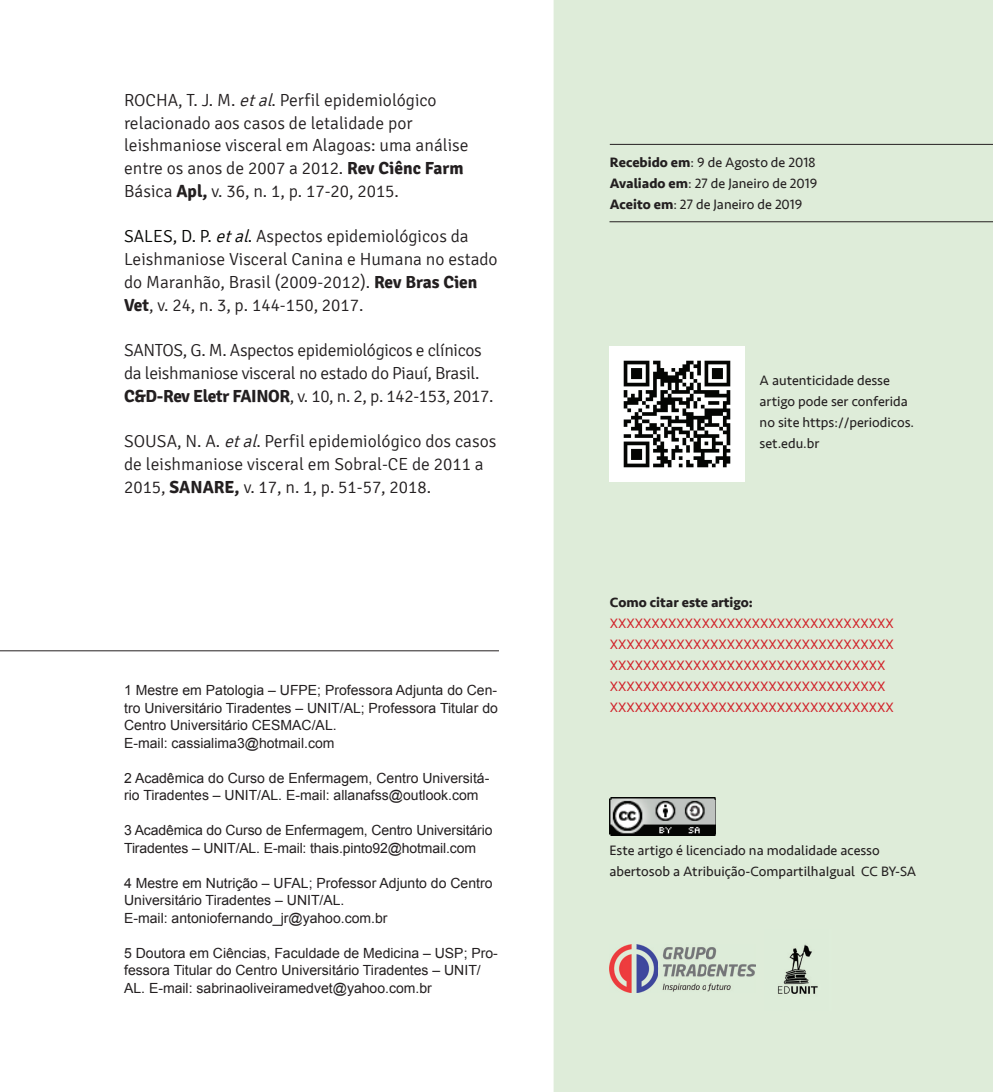
<style>
.page{position:relative;width:993px;height:1092px;background:#fff}
.page>*{position:absolute;margin:0;border:0;box-sizing:border-box;transform-origin:0 0}
.t1{font:300 17.5px/22.8px "Signika";color:#231f20}
.t2{font:300 17.5px/22.8px "Signika";letter-spacing:-.02em;color:#231f20}
.t3{font:14px/17.5px "Arial";color:#231f20}
.t4{font:14px/21px "Seravek";color:#231f20}
.t5{font:14px/21px "Seravek";color:#d1232a}
.t6{font:700 14px "Seravek";color:#231f20}
.s1{font-style:italic}
.s2{font-weight:700}
.s3{color:#040503}
.s4{font-style:italic;color:#040503}
</style>
<div class="page">
<div style="left:553px;top:0;width:439px;height:1091px;background:#deecd9"></div>
<hr style="left:609px;top:221px;width:383px;height:1px;background:#231f20">
<hr style="left:609px;top:144px;width:383px;height:1px;background:#231f20">
<hr style="left:0;top:650px;width:499px;height:1px;background:#231f20">
<img style="left:609px;top:346px;width:135px;height:135px">
<img style="left:609px;top:797px;width:106px;height:38px">
<img style="left:609px;top:944px;width:146px;height:48px">
<img style="left:764px;top:929px;width:67px;height:80px">
<p class="t1" style="left:124px;top:89px;width:346px">ROCHA, T. J. M. <span class="s1">etal</span>. Perfil epidemiológico relacionado aos casos de letalidade por leishmaniose visceral em Alagoas: uma análise entre os anos de 2007 a 2012. <span class="s2">Rev Ciênc Farm </span>Básica <span class="s2">Apl,</span> v. 36, n. 1, p. 17-20, 2015.</p>
<p class="t1" style="left:124px;top:225px;width:375px"><span class="s3">SALES, D. P.</span> <span class="s4">etal</span><span class="s3">.</span> Aspectos epidemiológicos da Leishmaniose Visceral Canina e Humana no estado do Maranhão, Brasil (2009-2012). <span class="s2">Rev Bras Cien Vet</span> , v. 24, n. 3, p. 144-150, 2017.</p>
<p class="t2" style="left:124px;top:339px;width:370px">SANTOS, G. M. Aspectos epidemiológicos e clínicos da leishmaniose visceral no estado do Piauí, Brasil.<br><span class="s2">C&amp;D-Rev Eletr FAINOR</span>, v. 10, n. 2, p. 142-153, 2017.</p>
<p class="t1" style="left:124px;top:430px;width:373px">SOUSA, N. A. <span class="s1">etal</span>. Perfil epidemiológico dos casos de leishmaniose visceral em Sobral-CE de 2011 a<br>2015, <span class="s2">SANARE,</span> v. 17, n. 1, p. 51-57, 2018.</p>
<p class="t3" style="left:124px;top:681px;width:375px">1 Mestre em Patologia – UFPE; Professora Adjunta do Cen&shy;tro Universitário Tiradentes – UNIT/AL; Professora Titular do Centro Universitário CESMAC/AL.<br>E-mail: cassialima3@hotmail.com</p>
<p class="t3" style="left:124px;top:769px;width:366px">2 Acadêmica do Curso de Enfermagem, Centro Universitá&shy;rio Tiradentes – UNIT/AL. E-mail: allanafss@outlook.com</p>
<p class="t3" style="left:124px;top:821px;width:370px">3 Acadêmica do Curso de Enfermagem, Centro Universitário<br>Tiradentes – UNIT/AL. E-mail: thais.pinto92@hotmail.com</p>
<p class="t3" style="left:124px;top:874px;width:370px">4 Mestre em Nutrição – UFAL; Professor Adjunto do Centro<br>Universitário Tiradentes – UNIT/AL.<br>E-mail: antoniofernando_jr@yahoo.com.br</p>
<p class="t3" style="left:124px;top:944px;width:375px">5 Doutora em Ciências, Faculdade de Medicina – USP; Pro&shy;fessora Titular do Centro Universitário Tiradentes – UNIT/<br>AL. E-mail: sabrinaoliveiramedvet@yahoo.com.br</p>
<p class="t4" style="left:609px;top:151px;width:209px;text-align:justify"><span class="s2">Recebido em</span>: 9 de Agosto de 2018<br><span class="s2">Avaliado em</span>: 27 de Janeiro de 2019<br><span class="s2">Aceito em</span>: 27 de Janeiro de 2019</p>
<p class="t4" style="left:759px;top:370px;width:156px">A autenticidade desse artigo pode ser conferida no site https://periodicos. set.edu.br</p>
<p class="t6" style="left:609px;top:591px;width:144px">Como citar este artigo:</p>
<p class="t5" style="left:609px;top:613px;width:285px">XXXXXXXXXXXXXXXXXXXXXXXXXXXXXXXXXX XXXXXXXXXXXXXXXXXXXXXXXXXXXXXXXXXX XXXXXXXXXXXXXXXXXXXXXXXXXXXXXXXXX XXXXXXXXXXXXXXXXXXXXXXXXXXXXXXXXX XXXXXXXXXXXXXXXXXXXXXXXXXXXXXXXXXX</p>
<p class="t4" style="left:609px;top:839px;width:308px">Este artigo é licenciado na modalidade acesso abertosob a Atribuição-CompartilhaIgual CC BY-SA</p>
</div>
